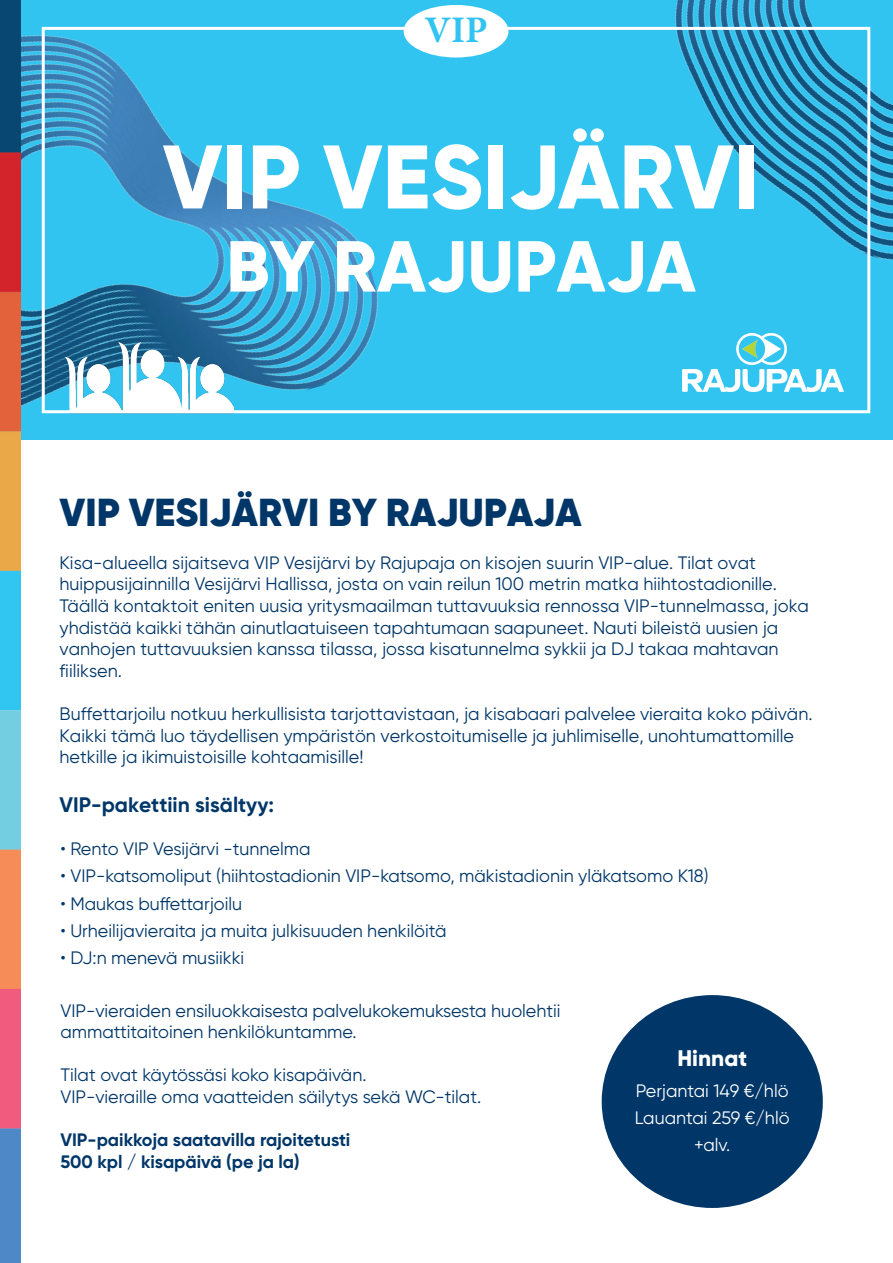
<style>
.page{position:relative;width:893px;height:1263px;background:#fff}
.page>*{position:absolute;margin:0;border:0;box-sizing:border-box;transform-origin:0 0}
.t1{font:800 90px "Gilroy";color:#fff}
.t2{font:800 72px "Gilroy";color:#fff}
.t3{font:900 39px "Gilroy";color:#003668}
.t4{font:700 37.5px "Minion Pro";color:#32c4f0}
.t5{font:800 22.5px "Gilroy";color:#fff}
.t6{font:700 21px "Gilroy";color:#003668}
.t7{font:18px/21.6px "Gilroy";color:#003668}
.t8{font:700 18px/21.6px "Gilroy";color:#003668}
.t9{font:18px "Gilroy";color:#fff}
</style>
<div class="page">
<div style="left:1px;top:0;width:892px;height:439px;background:#32c4f0"></div>
<img style="left:20px;top:0;width:378px;height:484px">
<img style="left:0;top:0;width:20px;height:1263px">
<img style="left:66px;top:343px;width:168px;height:71px">
<img style="left:617px;top:0;width:276px;height:270px">
<div style="left:42px;top:27px;width:828px;height:386px;border:3px solid #fff"></div>
<div style="left:404px;top:5px;width:104px;height:53px;background:#fff;border-radius:50%"></div>
<div style="left:602px;top:995px;width:221px;height:213px;background:#003668;border-radius:50%"></div>
<img style="left:682px;top:334px;width:161px;height:57px">
<p class="t4" style="left:424px;top:4px;width:65px">VIP</p>
<p class="t1" style="left:163px;top:120px;width:598px">VIP VESIJÄRVI</p>
<p class="t2" style="left:226px;top:221px;width:471px">BY RAJUPAJA</p>
<p class="t3" style="left:60px;top:488px;width:524px">VIP VESIJÄRVI BY RAJUPAJA</p>
<p class="t7" style="left:60px;top:551px;width:751px">Kisa-alueella sijaitseva VIP Vesijärvi by Rajupaja on kisojen suurin VIP-alue. Tilat ovat huippusijainnilla Vesijärvi Hallissa, josta on vain reilun 100 metrin matka hiihtostadionille.<br>Täällä kontaktoit eniten uusia yritysmaailman tuttavuuksia rennossa VIP-tunnelmassa, joka yhdistää kaikki tähän ainutlaatuiseen tapahtumaan saapuneet. Nauti bileistä uusien ja vanhojen tuttavuuksien kanssa tilassa, jossa kisatunnelma sykkii ja DJ takaa mahtavan fiiliksen.</p>
<p class="t7" style="left:60px;top:703px;width:754px">Buffettarjoilu notkuu herkullisista tarjottavistaan, ja kisabaari palvelee vieraita koko päivän.<br>Kaikki tämä luo täydellisen ympäristön verkostoitumiselle ja juhlimiselle, unohtumattomille hetkille ja ikimuistoisille kohtaamisille!</p>
<p class="t6" style="left:60px;top:791px;width:216px">VIP-pakettiin sisältyy:</p>
<p class="t7" style="left:61px;top:838px;width:252px">• Rento VIP Vesijärvi -tunnelma</p>
<p class="t7" style="left:61px;top:865px;width:650px">• VIP-katsomoliput (hiihtostadionin VIP-katsomo, mäkistadionin yläkatsomo K18)</p>
<p class="t7" style="left:61px;top:892px;width:183px">• Maukas buffettarjoilu</p>
<p class="t7" style="left:61px;top:919px;width:387px">• Urheilijavieraita ja muita julkisuuden henkilöitä</p>
<p class="t7" style="left:61px;top:946px;width:185px">• DJ:n menevä musiikki</p>
<p class="t7" style="left:61px;top:999px;width:502px">VIP-vieraiden ensiluokkaisesta palvelukokemuksesta huolehtii ammattitaitoinen henkilökuntamme.</p>
<p class="t7" style="left:61px;top:1064px;width:422px">Tilat ovat käytössäsi koko kisapäivän.<br>VIP-vieraille oma vaatteiden säilytys sekä WC-tilat.</p>
<p class="t8" style="left:61px;top:1129px;width:291px">VIP-paikkoja saatavilla rajoitetusti<br>500 kpl / kisapäivä (pe ja la)</p>
<p class="t5" style="left:677px;top:1044px;width:71px">Hinnat</p>
<p class="t9" style="left:636px;top:1080px;width:154px">Perjantai 149 €/hlö</p>
<p class="t9" style="left:635px;top:1107px;width:156px">Lauantai 259 €/hlö</p>
<p class="t9" style="left:694px;top:1134px;width:38px">+alv.</p>
</div>
